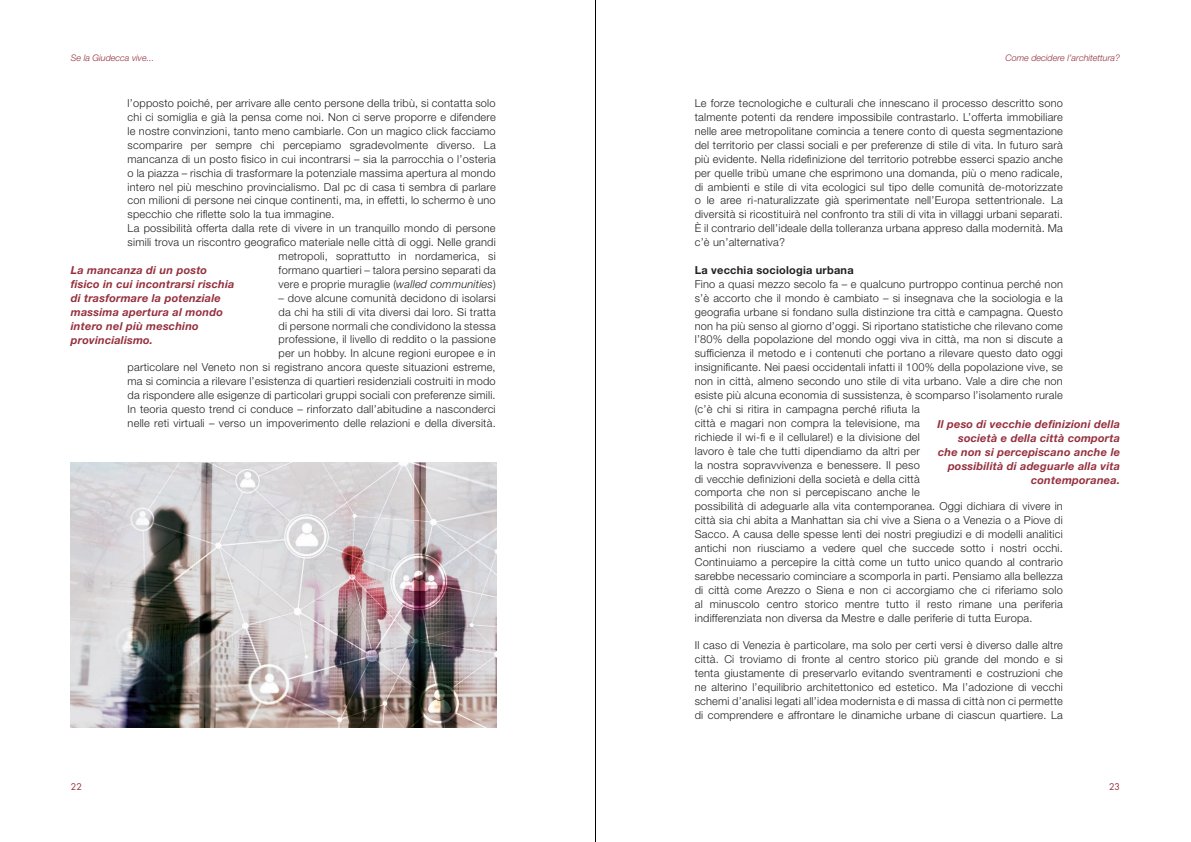
<style>
.page{position:relative;width:1191px;height:842px;background:#fff}
.page>*{position:absolute;margin:0;border:0;box-sizing:border-box;transform-origin:0 0}
.t1{font:300 11px/13.9px "Helvetica Neue LT Std";letter-spacing:.02em;color:#231f20;text-align:justify}
.t2{font:italic 700 11px/14px "Helvetica Neue LT Std";letter-spacing:.02em;color:#95303e}
.t3{font:700 11px "Helvetica Neue LT Std";letter-spacing:.02em;color:#231f20}
.t4{font:italic 300 9px "Helvetica Neue LT Std";color:#95303e}
.t5{font:9px "Futura LT Pro";color:#95303e}
.s1{font-style:italic}
</style>
<div class="page">
<img style="left:71px;top:462px;width:425px;height:266px">
<hr style="left:595px;top:0;width:1px;height:842px;background:#000">
<p class="t4" style="left:71px;top:53px;width:85px">Se la Giudecca vive...</p>
<p class="t1" style="left:128px;top:96px;width:369px">l’opposto poiché, per arrivare alle cento persone della tribù, si contatta solo</p>
<p class="t1" style="left:128px;top:110px;width:370px">chi ci somiglia e già la pensa come noi. Non ci serve proporre e difendere</p>
<p class="t1" style="left:128px;top:124px;width:369px">le nostre convinzioni, tanto meno cambiarle. Con un magico click facciamo</p>
<p class="t1" style="left:128px;top:138px;width:370px">scomparire per sempre chi percepiamo sgradevolmente diverso. La</p>
<p class="t1" style="left:128px;top:152px;width:370px">mancanza di un posto fisico in cui incontrarsi – sia la parrocchia o l’osteria</p>
<p class="t1" style="left:128px;top:165px;width:369px">o la piazza – rischia di trasformare la potenziale massima apertura al mondo</p>
<p class="t1" style="left:128px;top:179px;width:370px">intero nel più meschino provincialismo. Dal pc di casa ti sembra di parlare</p>
<p class="t1" style="left:128px;top:193px;width:369px">con milioni di persone nei cinque continenti, ma, in effetti, lo schermo è uno</p>
<p class="t1" style="left:128px;top:207px;width:208px">specchio che riflette solo la tua immagine.</p>
<p class="t1" style="left:128px;top:221px;width:369px">La possibilità offerta dalla rete di vivere in un tranquillo mondo di persone</p>
<p class="t1" style="left:128px;top:235px;width:369px">simili trova un riscontro geografico materiale nelle città di oggi. Nelle grandi</p>
<p class="t1" style="left:279px;top:249px;width:219px">metropoli, soprattutto in nordamerica, si</p>
<p class="t1" style="left:279px;top:263px;width:218px">formano quartieri – talora persino separati da</p>
<p class="t1" style="left:279px;top:277px;width:218px">vere e proprie muraglie (<span class="s1">walled communities</span>)</p>
<p class="t1" style="left:128px;top:291px;width:370px;text-align:right">– dove alcune comunità decidono di isolarsi<br>da chi ha stili di vita diversi dai loro. Si tratta<br>di persone normali che condividono la stessa<br>professione, il livello di reddito o la passione<br>per un hobby. In alcune regioni europee e in<br>particolare nel Veneto non si registrano ancora queste situazioni estreme, ma si comincia a rilevare l’esistenza di quartieri residenziali costruiti in modo da rispondere alle esigenze di particolari gruppi sociali con preferenze simili.<br>In teoria questo trend ci conduce – rinforzato dall’abitudine a nasconderci nelle reti virtuali – verso un impoverimento delle relazioni e della diversità.</p>
<p class="t2" style="left:71px;top:263px;width:165px">La mancanza di un posto fisico in cui incontrarsi rischia di trasformare la potenziale massima apertura al mondo intero nel più meschino provincialismo.</p>
<p class="t4" style="left:1005px;top:53px;width:116px">Come decidere l’architettura?</p>
<p class="t1" style="left:694px;top:96px;width:370px">Le forze tecnologiche e culturali che innescano il processo descritto sono talmente potenti da rendere impossibile contrastarlo. L’offerta immobiliare nelle aree metropolitane comincia a tenere conto di questa segmentazione del territorio per classi sociali e per preferenze di stile di vita. In futuro sarà più evidente. Nella ridefinizione del territorio potrebbe esserci spazio anche per quelle tribù umane che esprimono una domanda, più o meno radicale, di ambienti e stile di vita ecologici sul tipo delle comunità de-motorizzate o le aree ri-naturalizzate già sperimentate nell’Europa settentrionale. La diversità si ricostituirà nel confronto tra stili di vita in villaggi urbani separati.<br>È il contrario dell’ideale della tolleranza urbana appreso dalla modernità. Ma c’è un’alternativa?</p>
<p class="t3" style="left:694px;top:263px;width:160px">La vecchia sociologia urbana</p>
<p class="t1" style="left:694px;top:277px;width:370px;text-align:left">Fino a quasi mezzo secolo fa – e qualcuno purtroppo continua perché non s’è accorto che il mondo è cambiato – si insegnava che la sociologia e la geografia urbane si fondano sulla distinzione tra città e campagna. Questo non ha più senso al giorno d’oggi. Si riportano statistiche che rilevano come l’80% della popolazione del mondo oggi viva in città, ma non si discute a sufficienza il metodo e i contenuti che portano a rilevare questo dato oggi insignificante. Nei paesi occidentali infatti il 100% della popolazione vive, se non in città, almeno secondo uno stile di vita urbano. Vale a dire che non esiste più alcuna economia di sussistenza, è scomparso l’isolamento rurale (c’è chi si ritira in campagna perché rifiuta la<br>città e magari non compra la televisione, ma<br>richiede il wi-fi e il cellulare!) e la divisione del<br>lavoro è tale che tutti dipendiamo da altri per<br>la nostra sopravvivenza e benessere. Il peso<br>di vecchie definizioni della società e della città<br>comporta che non si percepiscano anche le<br>possibilità di adeguarle alla vita contemporanea. Oggi dichiara di vivere in città sia chi abita a Manhattan sia chi vive a Siena o a Venezia o a Piove di Sacco. A causa delle spesse lenti dei nostri pregiudizi e di modelli analitici antichi non riusciamo a vedere quel che succede sotto i nostri occhi.<br>Continuiamo a percepire la città come un tutto unico quando al contrario sarebbe necessario cominciare a scomporla in parti. Pensiamo alla bellezza di città come Arezzo o Siena e non ci accorgiamo che ci riferiamo solo al minuscolo centro storico mentre tutto il resto rimane una periferia indifferenziata non diversa da Mestre e dalle periferie di tutta Europa.</p>
<p class="t1" style="left:694px;top:638px;width:370px">Il caso di Venezia è particolare, ma solo per certi versi è diverso dalle altre città. Ci troviamo di fronte al centro storico più grande del mondo e si tenta giustamente di preservarlo evitando sventramenti e costruzioni che ne alterino l’equilibrio architettonico ed estetico. Ma l’adozione di vecchi schemi d’analisi legati all’idea modernista e di massa di città non ci permette di comprendere e affrontare le dinamiche urbane di ciascun quartiere. La</p>
<p class="t2" style="left:937px;top:417px;width:184px;text-align:right">Il peso di vecchie definizioni della società e della città comporta che non si percepiscano anche le possibilità di adeguarle alla vita contemporanea.</p>
<p class="t5" style="left:71px;top:781px;width:13px">22</p>
<p class="t5" style="left:1109px;top:781px;width:13px">23</p>
</div>
